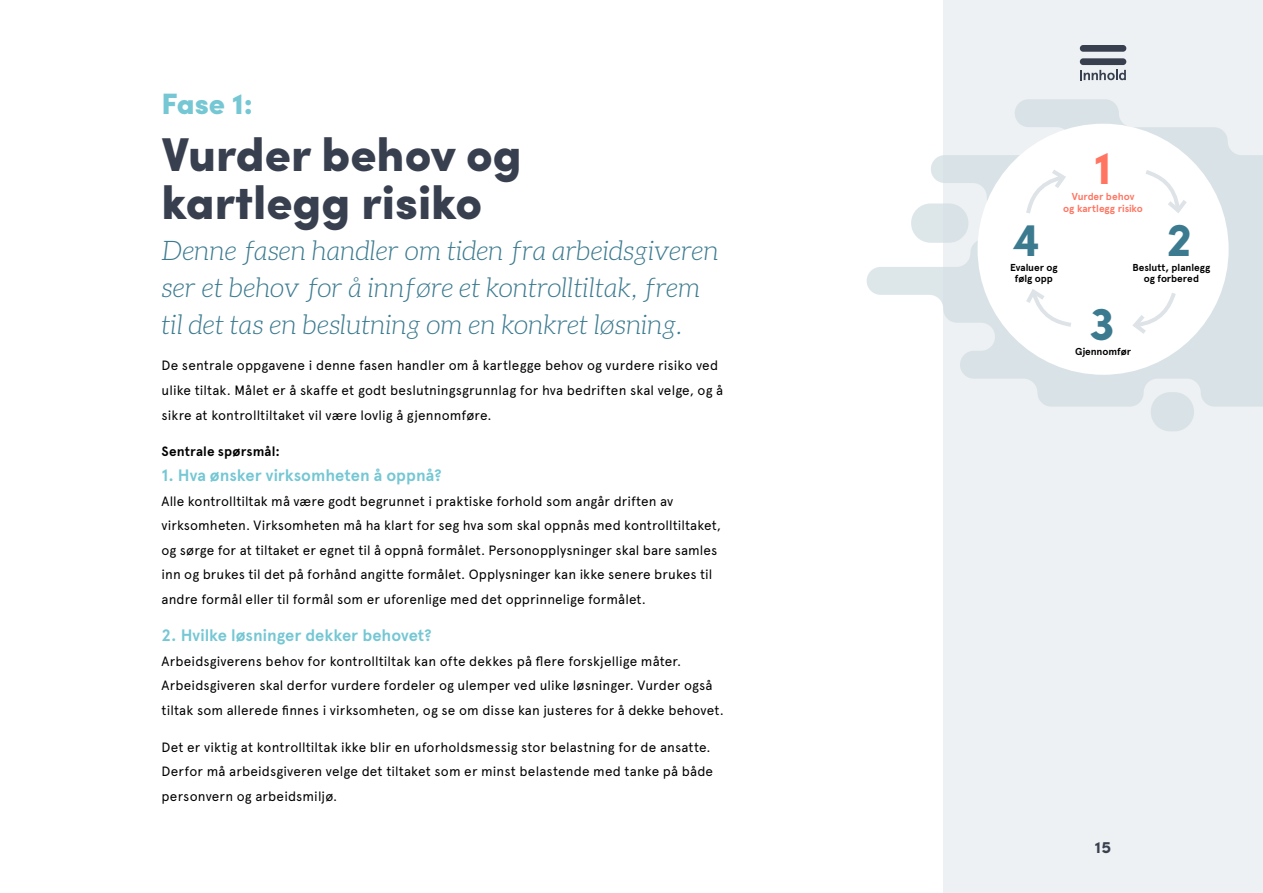
<style>
.page{position:relative;width:1263px;height:893px;background:#fff}
.page>*{position:absolute;margin:0;border:0;box-sizing:border-box;transform-origin:0 0}
.t1{font:900 47.55px/48px "Sofia Pro";color:#38404f}
.t2{font:700 46.8px "Sofia Pro";color:#3b7a8f}
.t3{font:700 46.8px "Sofia Pro";color:#ff7561}
.t4{font:900 29.55px "Sofia Pro";color:#75c7d4}
.t5{font:italic 300 27px/36.9px "Aleo";color:#3b7a8f}
.t6{font:700 16.5px "Apercu";color:#75c7d4}
.t7{font:700 16.5px "Sofia Pro";color:#38404f}
.t8{font:13.5px/24.6px "Apercu";letter-spacing:.01em;color:#000}
.t9{font:700 13.5px "Apercu";letter-spacing:.01em;color:#000}
.t10{font:700 10.05px/11.7px "Apercu";letter-spacing:-.005em;color:#000;text-align:center}
.t11{font:700 10.05px/11.7px "Apercu";color:#ff7561;text-align:center}
</style>
<div class="page">
<div style="left:943px;top:0;width:320px;height:893px;background:#eef1f3"></div>
<div style="left:1151px;top:392px;width:43px;height:39px;background:#d9e3e7;border-radius:19px"></div>
<svg style="left:867px;top:99px;width:396px;height:308px"></svg>
<div style="left:1080px;top:58px;width:46px;height:7px;background:#38404f;border-radius:3px"></div>
<div style="left:1080px;top:45px;width:46px;height:7px;background:#38404f;border-radius:3px"></div>
<svg style="left:1080px;top:70px;width:46px;height:10px"></svg>
<div style="left:977px;top:124px;width:251px;height:251px;background:#fff;border-radius:50%"></div>
<svg style="left:1026px;top:170px;width:40px;height:44px"></svg>
<svg style="left:1146px;top:170px;width:41px;height:43px"></svg>
<svg style="left:1026px;top:289px;width:45px;height:38px"></svg>
<svg style="left:1132px;top:293px;width:44px;height:41px"></svg>
<h3 class="t4" style="left:162px;top:81px;width:93px">Fase 1:</h3>
<h1 class="t1" style="left:162px;top:127px;width:362px">Vurder behov og kartlegg risiko</h1>
<h3 class="t5" style="left:162px;top:232px;width:559px">Denne fasen handler om tiden fra arbeidsgiveren ser et behov for å innføre et kontrolltiltak, frem til det tas en beslutning om en konkret løsning.</h3>
<p class="t8" style="left:162px;top:353px;width:563px">De sentrale oppgavene i denne fasen handler om å kartlegge behov og vurdere risiko ved ulike tiltak. Målet er å skaffe et godt beslutningsgrunnlag for hva bedriften skal velge, og å sikre at kontrolltiltaket vil være lovlig å gjennomføre.</p>
<p class="t9" style="left:162px;top:444px;width:120px">Sentrale spørsmål:</p>
<p class="t6" style="left:162px;top:465px;width:281px">1. Hva ønsker virksomheten å oppnå?</p>
<p class="t8" style="left:162px;top:488px;width:561px">Alle kontrolltiltak må være godt begrunnet i praktiske forhold som angår driften av virksomheten. Virksomheten må ha klart for seg hva som skal oppnås med kontrolltiltaket, og sørge for at tiltaket er egnet til å oppnå formålet. Personopplysninger skal bare samles inn og brukes til det på forhånd angitte formålet. Opplysninger kan ikke senere brukes til andre formål eller til formål som er uforenlige med det opprinnelige formålet.</p>
<p class="t6" style="left:162px;top:625px;width:272px">2. Hvilke løsninger dekker behovet?</p>
<p class="t8" style="left:162px;top:648px;width:564px">Arbeidsgiverens behov for kontrolltiltak kan ofte dekkes på flere forskjellige måter.<br>Arbeidsgiveren skal derfor vurdere fordeler og ulemper ved ulike løsninger. Vurder også tiltak som allerede finnes i virksomheten, og se om disse kan justeres for å dekke behovet.</p>
<p class="t8" style="left:162px;top:734px;width:553px">Det er viktig at kontrolltiltak ikke blir en uforholdsmessig stor belastning for de ansatte.<br>Derfor må arbeidsgiveren velge det tiltaket som er minst belastende med tanke på både personvern og arbeidsmiljø.</p>
<h2 class="t3" style="left:1094px;top:132px;width:19px">1</h2>
<p class="t11" style="left:1063px;top:191px;width:81px">Vurder behov<br>og kartlegg risiko</p>
<h2 class="t2" style="left:1012px;top:204px;width:30px">4</h2>
<p class="t10" style="left:1010px;top:262px;width:49px">Evaluer og følg opp</p>
<h2 class="t2" style="left:1089px;top:287px;width:27px">3</h2>
<h2 class="t2" style="left:1166px;top:204px;width:27px">2</h2>
<p class="t10" style="left:1132px;top:262px;width:79px">Beslutt, planlegg og forbered</p>
<p class="t10" style="left:1075px;top:345px;width:57px">Gjennomfør</p>
<p class="t7" style="left:1095px;top:834px;width:18px">15</p>
</div>
